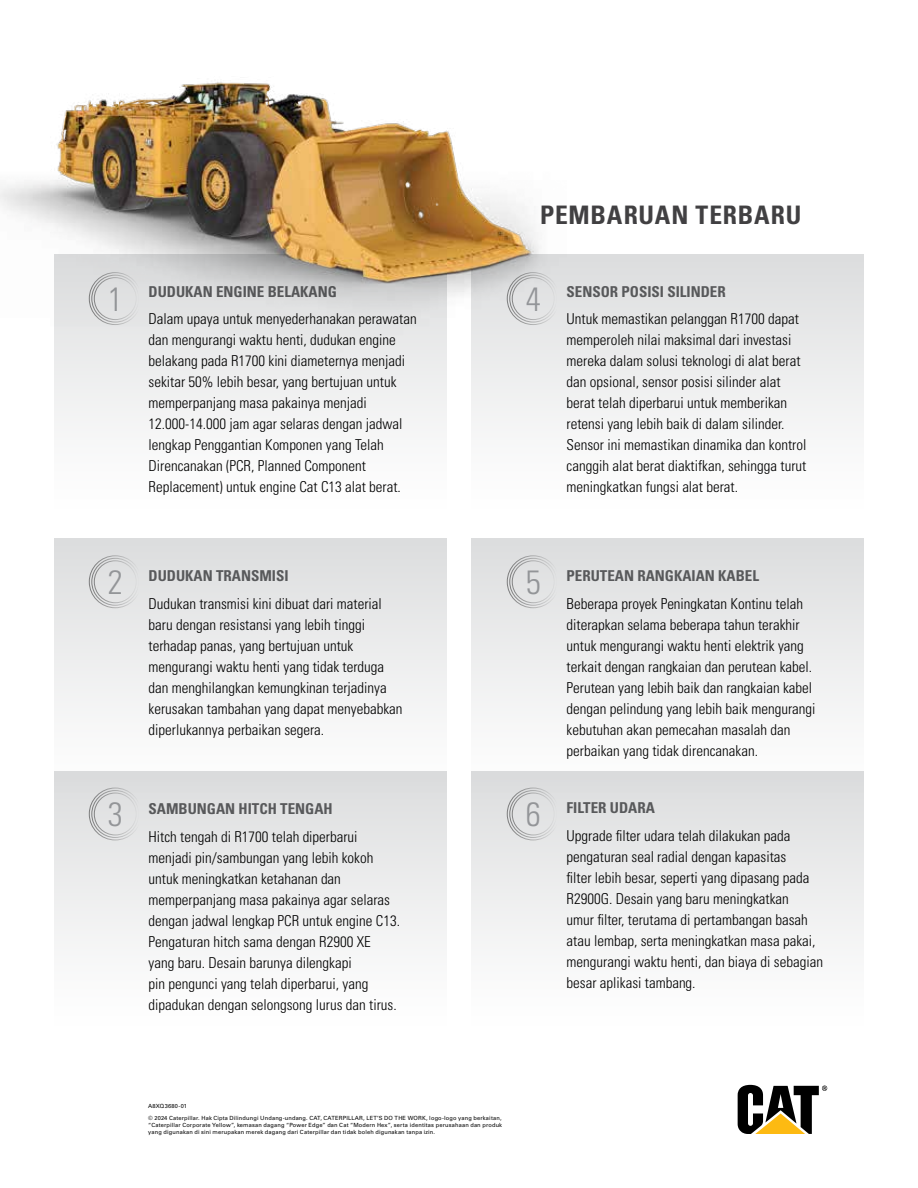
<style>
.page{position:relative;width:918px;height:1188px;background:#fff}
.page>*{position:absolute;margin:0;border:0;box-sizing:border-box;transform-origin:0 0}
.t1{font:300 condensed 33.6px "Univers LT Std";color:#939598}
.t2{font:700 condensed 25.5px "Univers LT Std";letter-spacing:.03em;color:#414042}
.t3{font:300 condensed 15px/21px "Univers LT Std";color:#000}
.t4{font:700 condensed 15px "Univers LT Std";color:#58595b}
.t5{font:5.7px/11.6px "Univers LT Std";letter-spacing:.025em;color:#000}
</style>
<div class="page">
<div style="left:54px;top:254px;width:392px;height:254px;background:#f6f6f6"></div>
<div style="left:54px;top:539px;width:392px;height:254px;background:linear-gradient(to bottom,#dcddde,#fff)"></div>
<div style="left:54px;top:772px;width:392px;height:254px;background:linear-gradient(to bottom,#dbdcdd,#fff)"></div>
<div style="left:472px;top:772px;width:392px;height:254px;background:linear-gradient(to bottom,#dcddde,#fff)"></div>
<div style="left:472px;top:254px;width:392px;height:254px;background:linear-gradient(to bottom,#dcddde,#fff)"></div>
<svg style="left:472px;top:539px;width:392px;height:254px;fill:#ebecec"></svg>
<svg style="left:738px;top:1085px;width:89px;height:49px"></svg>
<div style="left:89px;top:555px;width:53px;height:53px;border:1px solid #000;border-radius:50%"></div>
<div style="left:91px;top:558px;width:48px;height:48px;border:1px solid #000;border-radius:50%"></div>
<div style="left:94px;top:560px;width:43px;height:43px;border:1px solid #000;border-radius:50%"></div>
<div style="left:507px;top:555px;width:53px;height:53px;border:1px solid #000;border-radius:50%"></div>
<div style="left:509px;top:558px;width:48px;height:48px;border:1px solid #000;border-radius:50%"></div>
<div style="left:512px;top:560px;width:43px;height:43px;border:1px solid #000;border-radius:50%"></div>
<div style="left:507px;top:788px;width:53px;height:52px;border:1px solid #000;border-radius:50%"></div>
<div style="left:509px;top:790px;width:48px;height:48px;border:1px solid #000;border-radius:50%"></div>
<div style="left:512px;top:793px;width:43px;height:42px;border:1px solid #000;border-radius:50%"></div>
<div style="left:89px;top:788px;width:53px;height:52px;border:1px solid #000;border-radius:50%"></div>
<div style="left:91px;top:790px;width:48px;height:48px;border:1px solid #000;border-radius:50%"></div>
<div style="left:94px;top:793px;width:43px;height:42px;border:1px solid #000;border-radius:50%"></div>
<img style="left:0;top:82px;width:567px;height:285px">
<h2 class="t2" style="left:540px;top:199px;width:263px">PEMBARUAN TERBARU</h2>
<p class="t4" style="left:149px;top:282px;width:190px">DUDUKAN ENGINE BELAKANG</p>
<p class="t3" style="left:149px;top:309px;width:270px">Dalam upaya untuk menyederhanakan perawatan dan mengurangi waktu henti, dudukan engine belakang pada R1700 kini diameternya menjadi sekitar 50% lebih besar, yang bertujuan untuk memperpanjang masa pakainya menjadi 12.000-14.000 jam agar selaras dengan jadwal lengkap Penggantian Komponen yang Telah Direncanakan (PCR, Planned Component Replacement) untuk engine Cat C13 alat berat.</p>
<h1 class="t1" style="left:108px;top:279px;width:16px">1</h1>
<h1 class="t1" style="left:526px;top:279px;width:16px">4</h1>
<p class="t4" style="left:567px;top:282px;width:161px">SENSOR POSISI SILINDER</p>
<p class="t3" style="left:567px;top:309px;width:241px">Untuk memastikan pelanggan R1700 dapat memperoleh nilai maksimal dari investasi mereka dalam solusi teknologi di alat berat dan opsional, sensor posisi silinder alat berat telah diperbarui untuk memberikan retensi yang lebih baik di dalam silinder.<br>Sensor ini memastikan dinamika dan kontrol canggih alat berat diaktifkan, sehingga turut meningkatkan fungsi alat berat.</p>
<h1 class="t1" style="left:108px;top:562px;width:16px">2</h1>
<h1 class="t1" style="left:526px;top:562px;width:16px">5</h1>
<p class="t4" style="left:149px;top:567px;width:142px">DUDUKAN TRANSMISI</p>
<p class="t3" style="left:149px;top:593px;width:256px">Dudukan transmisi kini dibuat dari material baru dengan resistansi yang lebih tinggi terhadap panas, yang bertujuan untuk mengurangi waktu henti yang tidak terduga dan menghilangkan kemungkinan terjadinya kerusakan tambahan yang dapat menyebabkan diperlukannya perbaikan segera.</p>
<p class="t4" style="left:567px;top:567px;width:194px">PERUTEAN RANGKAIAN KABEL</p>
<p class="t3" style="left:567px;top:593px;width:250px">Beberapa proyek Peningkatan Kontinu telah diterapkan selama beberapa tahun terakhir untuk mengurangi waktu henti elektrik yang terkait dengan rangkaian dan perutean kabel.<br>Perutean yang lebih baik dan rangkaian kabel dengan pelindung yang lebih baik mengurangi kebutuhan akan pemecahan masalah dan perbaikan yang tidak direncanakan.</p>
<h1 class="t1" style="left:108px;top:794px;width:16px">3</h1>
<h1 class="t1" style="left:526px;top:794px;width:16px">6</h1>
<p class="t4" style="left:149px;top:800px;width:186px">SAMBUNGAN HITCH TENGAH</p>
<p class="t3" style="left:149px;top:826px;width:253px">Hitch tengah di R1700 telah diperbarui menjadi pin/sambungan yang lebih kokoh untuk meningkatkan ketahanan dan memperpanjang masa pakainya agar selaras dengan jadwal lengkap PCR untuk engine C13.<br>Pengaturan hitch sama dengan R2900 XE yang baru. Desain barunya dilengkapi<br>pin pengunci yang telah diperbarui, yang dipadukan dengan selongsong lurus dan tirus.</p>
<p class="t4" style="left:567px;top:799px;width:90px">FILTER UDARA</p>
<p class="t3" style="left:567px;top:825px;width:258px">Upgrade filter udara telah dilakukan pada pengaturan seal radial dengan kapasitas<br>filter lebih besar, seperti yang dipasang pada R2900G. Desain yang baru meningkatkan<br>umur filter, terutama di pertambangan basah atau lembap, serta meningkatkan masa pakai, mengurangi waktu henti, dan biaya di sebagian besar aplikasi tambang.</p>
<p class="t5" style="left:148px;top:1100px;width:355px">A8XQ3680-01<br>© 2024 Caterpillar. Hak Cipta Dilindungi Undang-undang. CAT, CATERPILLAR, LET’S DO THE WORK, logo-logo yang berkaitan,</p>
<p class="t5" style="left:148px;top:1121px;width:355px;line-height:7.2px">“Caterpillar Corporate Yellow”, kemasan dagang “Power Edge” dan Cat “Modern Hex”, serta identitas perusahaan dan produk yang digunakan di sini merupakan merek dagang dari Caterpillar dan tidak boleh digunakan tanpa izin.</p>
</div>
